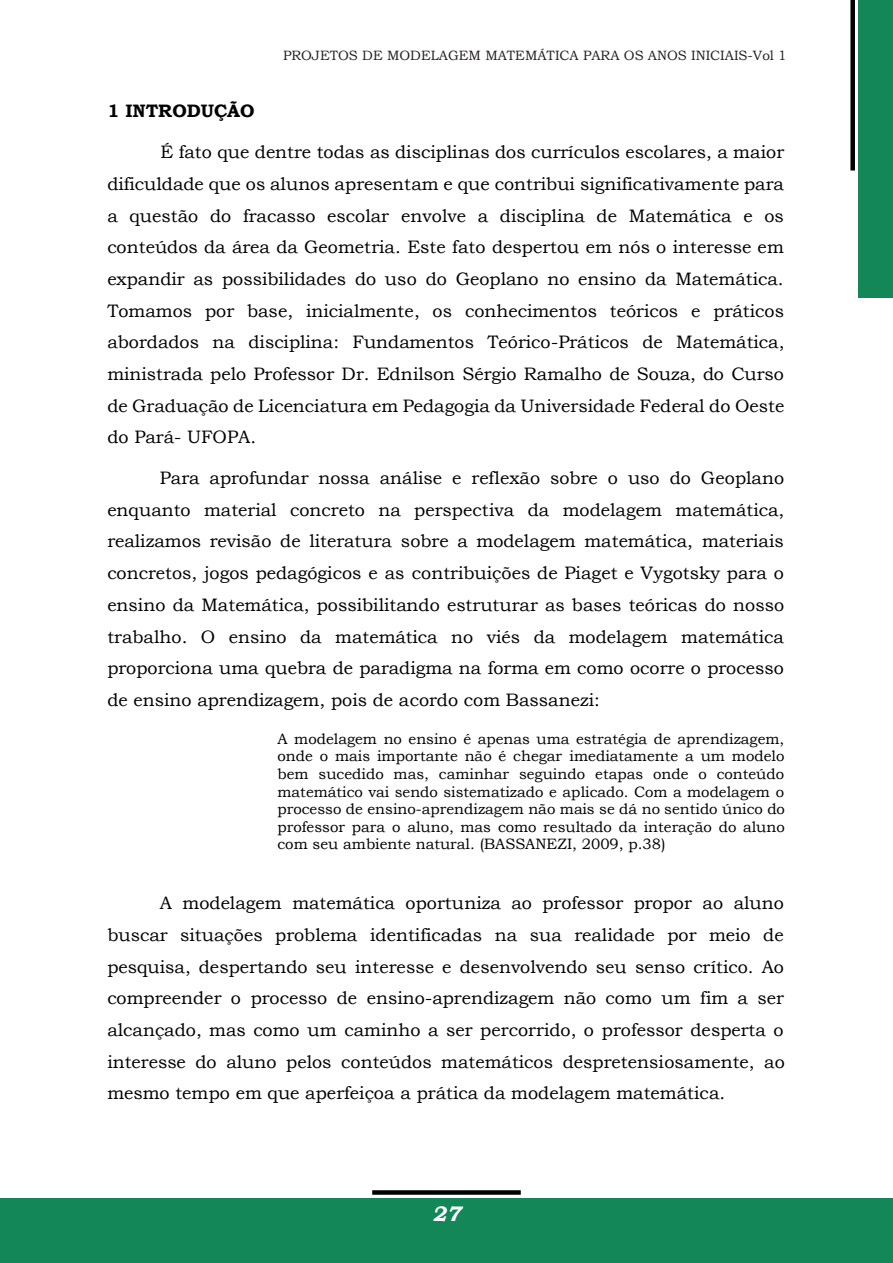
<style>
.page{position:relative;width:893px;height:1263px;background:#fff}
.page>*{position:absolute;margin:0;border:0;box-sizing:border-box;transform-origin:0 0}
.t1{font:italic 700 21px "Bookman Old Style";color:#fff}
.t2{font:18px/31.7px "Bookman Old Style";letter-spacing:-.005em;color:#000;text-align:justify}
.t3{font:700 18px "Bookman Old Style";color:#000}
.t4{font:15px/17.5px "Bookman Old Style";color:#000;text-align:justify}
.t5{font:13.5px "Bookman Old Style";color:#231f20}
</style>
<div class="page">
<div style="left:0;top:1199px;width:893px;height:64px;background:#148759"></div>
<div style="left:859px;top:0;width:34px;height:298px;background:#148759"></div>
<div style="left:372px;top:1190px;width:149px;height:5px;background:#000"></div>
<div style="left:850px;top:0;width:5px;height:171px;background:#000"></div>
<p class="t5" style="left:283px;top:46px;width:505px">PROJETOS DE MODELAGEM MATEMÁTICA PARA OS ANOS INICIAIS-Vol 1</p>
<p class="t3" style="left:107px;top:98px;width:149px">1 INTRODUÇÃO</p>
<p class="t2" style="left:107px;top:136px;width:679px;text-indent:53px">É fato que dentre todas as disciplinas dos currículos escolares, a maior dificuldade que os alunos apresentam e que contribui significativamente para a questão do fracasso escolar envolve a disciplina de Matemática e os conteúdos da área da Geometria. Este fato despertou em nós o interesse em expandir as possibilidades do uso do Geoplano no ensino da Matemática.<br>Tomamos por base, inicialmente, os conhecimentos teóricos e práticos abordados na disciplina: Fundamentos Teórico-Práticos de Matemática, ministrada pelo Professor Dr. Ednilson Sérgio Ramalho de Souza, do Curso de Graduação de Licenciatura em Pedagogia da Universidade Federal do Oeste do Pará- UFOPA.</p>
<p class="t2" style="left:107px;top:462px;width:679px;text-indent:52px">Para aprofundar nossa análise e reflexão sobre o uso do Geoplano enquanto material concreto na perspectiva da modelagem matemática, realizamos revisão de literatura sobre a modelagem matemática, materiais concretos, jogos pedagógicos e as contribuições de Piaget e Vygotsky para o ensino da Matemática, possibilitando estruturar as bases teóricas do nosso trabalho. O ensino da matemática no viés da modelagem matemática proporciona uma quebra de paradigma na forma em como ocorre o processo de ensino aprendizagem, pois de acordo com Bassanezi:</p>
<p class="t4" style="left:277px;top:730px;width:509px">A modelagem no ensino é apenas uma estratégia de aprendizagem, onde o mais importante não é chegar imediatamente a um modelo bem sucedido mas, caminhar seguindo etapas onde o conteúdo matemático vai sendo sistematizado e aplicado. Com a modelagem o processo de ensino-aprendizagem não mais se dá no sentido único do professor para o aluno, mas como resultado da interação do aluno com seu ambiente natural. (BASSANEZI, 2009, p.38)</p>
<p class="t2" style="left:107px;top:887px;width:679px;text-indent:52px">A modelagem matemática oportuniza ao professor propor ao aluno buscar situações problema identificadas na sua realidade por meio de pesquisa, despertando seu interesse e desenvolvendo seu senso crítico. Ao compreender o processo de ensino-aprendizagem não como um fim a ser alcançado, mas como um caminho a ser percorrido, o professor desperta o interesse do aluno pelos conteúdos matemáticos despretensiosamente, ao mesmo tempo em que aperfeiçoa a prática da modelagem matemática.</p>
<p class="t1" style="left:432px;top:1198px;width:30px">27</p>
</div>
